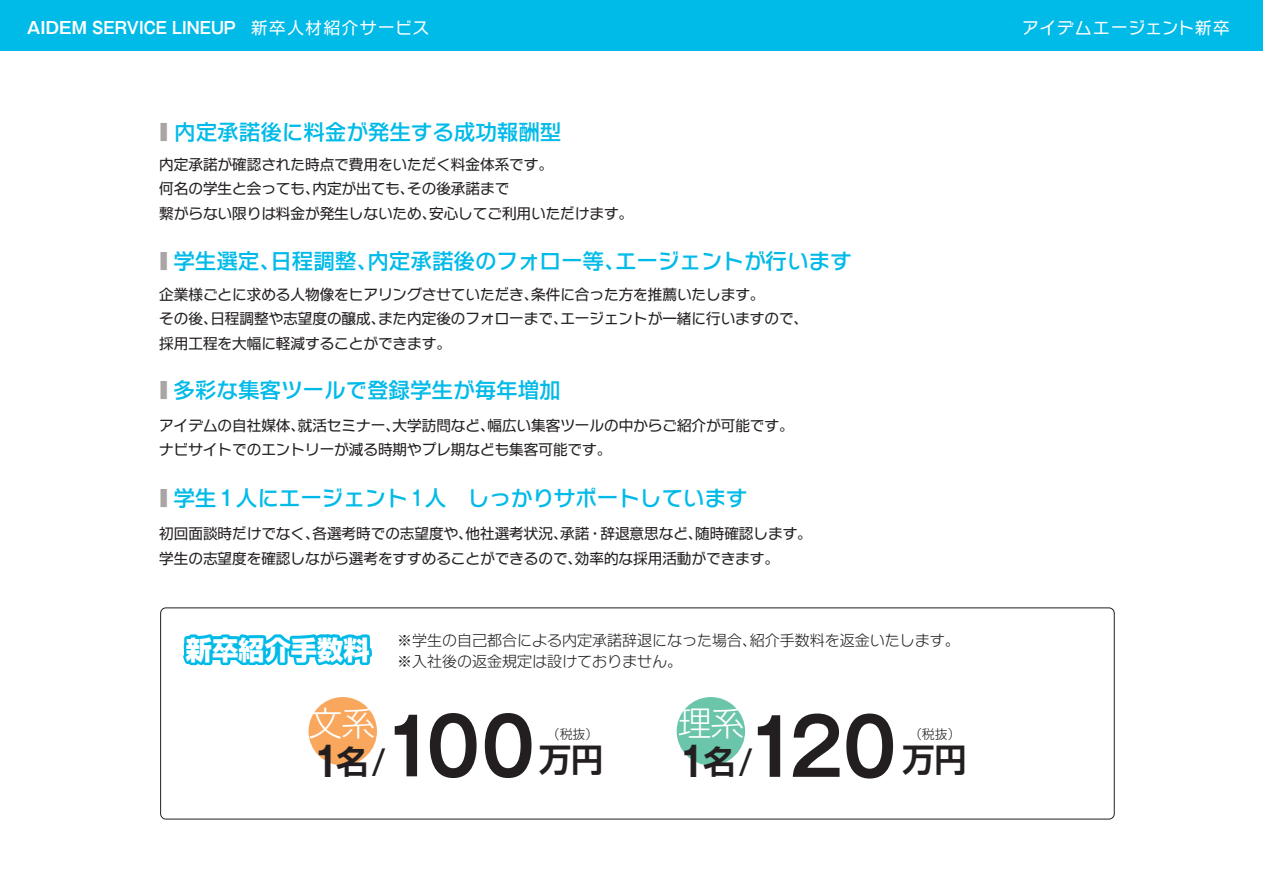
<style>
.page{position:relative;width:1263px;height:893px;background:#fff}
.page>*{position:absolute;margin:0;border:0;box-sizing:border-box;transform-origin:0 0}
.t1{font:700 78.15px "Gothic MB101 Pr 5 De";letter-spacing:-.065em;color:#231f20;scale:.9 1}
.t2{font:700 40.95px "Gothic MB101 Pr 5 De";color:#231f20;scale:.9 1}
.t3{font:300 33.9px "Shin Go Pr 5";color:#fff}
.t4{font:700 32.1px "Shin Go Pr 5 De";color:#231f20}
.t5{font:800 26.25px "Shin Go Pr 5";color:#fff}
.t6{font:500 21px "Shin Go Pr 5";letter-spacing:.025em;color:#00bae8}
.t7{font:500 21px "Typelabo N Std";letter-spacing:.025em;color:#00bae8}
.t8{font:700 16.5px "Gothic MB101 Pr 5 De";color:#fff}
.t9{font:16.5px "Typelabo N Std";letter-spacing:.06em;color:#fff}
.t10{font:300 15px/21px "Shin Go Pr 5";color:#231f20}
.t11{font:14.55px/24.6px "Typelabo N Std";color:#231f20}
.t12{font:14.55px/24.6px "Shin Go Pr 5";color:#231f20}
.t13{font:300 12.9px "Shin Go Pr 5";color:#231f20}
.s1{font-family:"Shin Go Pr 5";font-weight:400}
.s2{font-family:"Typelabo N Std";font-weight:400}
.s3{font-family:"Shin Go Pr 5"}
.s4{font-family:"Gothic MB101 Pr 5";color:#a9a5a4}
.s5{font-family:"Typelabo N Std"}
.s6{font-family:"Gothic MB101 Pr 5"}
.s7{font-family:"Shin Go Pr 5 De";font-size:32.1px}
.s8{font-size:35.1px}
.s9{font-family:"Gothic MB101 Pr 5 De";font-size:35.1px}
</style>
<div class="page">
<div style="left:160px;top:607px;width:954px;height:212px;border:1px solid #231f20;border-radius:5px"></div>
<svg style="left:183px;top:634px;width:189px;height:67px"></svg>
<div style="left:0;top:0;width:1263px;height:51px;background:#00bae8"></div>
<div style="left:308px;top:697px;width:69px;height:68px;background:#f9a75d;border-radius:50%"></div>
<div style="left:677px;top:697px;width:68px;height:68px;background:#6ac5aa;border-radius:50%"></div>
<p class="t8" style="left:26px;top:14px;width:405px">ＡＩＤＥＭ SERVICE LINEUP <span class="s1">新卒人材紹介</span><span class="s2">サービス</span></p>
<p class="t9" style="left:1022px;top:15px;width:209px">アイデムエージェント<span class="s3">新卒</span></p>
<h3 class="t6" style="left:160px;top:115px;width:402px"><span class="s4">■</span> 内定承諾後<span class="s5">に</span>料金<span class="s5">が</span>発生<span class="s5">する</span>成功報酬型</h3>
<p class="t12" style="left:159px;top:150px;width:395px">内定承諾<span class="s5">が</span>確認<span class="s5">された</span>時点<span class="s5">で</span>費用<span class="s5">をいただく</span>料金体系<span class="s5">です</span>。何名<span class="s5">の</span>学生<span class="s5">と</span>会<span class="s5">っても</span>、内定<span class="s5">が</span>出<span class="s5">ても</span>、<span class="s5">その</span>後承諾<span class="s5">まで</span></p>
<p class="t11" style="left:159px;top:199px;width:475px"><span class="s3">繋</span>がらない<span class="s3">限</span>りは<span class="s3">料金</span>が<span class="s3">発生</span>しないため<span class="s3">、安心</span>してご<span class="s3">利用</span>いただけます<span class="s3">。</span></p>
<h3 class="t6" style="left:160px;top:244px;width:693px"><span class="s4">■</span> 学生選定、日程調整、内定承諾後<span class="s5">のフォロー</span>等、<span class="s5">エージェントが</span>行<span class="s5">います</span></h3>
<p class="t11" style="left:159px;top:280px;width:650px"><span class="s3">企業様</span>ごとに<span class="s3">求</span>める<span class="s3">人物像</span>をヒアリングさせていただき<span class="s3">、条件</span>に<span class="s3">合</span>った<span class="s3">方</span>を<span class="s3">推薦</span>いたします<span class="s3">。<br></span>その<span class="s3">後、日程調整</span>や<span class="s3">志望度</span>の<span class="s3">醸成、</span>また<span class="s3">内定後</span>のフォローまで<span class="s3">、</span>エージェントが<span class="s3">一緒</span>に<span class="s3">行</span>いますので<span class="s3">、採用工程</span>を<span class="s3">大幅</span>に<span class="s3">軽減</span>することができます<span class="s3">。</span></p>
<h3 class="t6" style="left:160px;top:372px;width:402px"><span class="s4">■</span> 多彩<span class="s5">な</span>集客<span class="s5">ツールで</span>登録学生<span class="s5">が</span>毎年増加</h3>
<p class="t12" style="left:159px;top:411px;width:636px"><span class="s5">アイデムの</span>自社媒体、就活<span class="s5">セミナー</span>、大学訪問<span class="s5">など</span>、幅広<span class="s5">い</span>集客<span class="s5">ツールの</span>中<span class="s5">からご</span>紹介<span class="s5">が</span>可能<span class="s5">です</span>。</p>
<p class="t11" style="left:159px;top:436px;width:454px">ナビサイトでのエントリーが<span class="s3">減</span>る<span class="s3">時期</span>やプレ<span class="s3">期</span>なども<span class="s3">集客可能</span>です<span class="s3">。</span></p>
<h3 class="t7" style="left:160px;top:482px;width:589px"><span class="s4">■</span> <span class="s3">学生</span><span class="s6">１</span><span class="s3">人</span>にエージェント<span class="s6">1</span><span class="s3">人　</span>しっかりサポートしています</h3>
<p class="t12" style="left:159px;top:520px;width:654px">初回面談時<span class="s5">だけでなく</span>、各選考時<span class="s5">での</span>志望度<span class="s5">や</span>、他社選考状況、承諾・辞退意思<span class="s5">など</span>、随時確認<span class="s5">します</span>。</p>
<p class="t11" style="left:159px;top:544px;width:621px"><span class="s3">学生</span>の<span class="s3">志望度</span>を<span class="s3">確認</span>しながら<span class="s3">選考</span>をすすめることができるので<span class="s3">、効率的</span>な<span class="s3">採用活動</span>ができます<span class="s3">。</span></p>
<h3 class="t5" style="left:186px;top:629px;width:185px">新卒紹介手数料</h3>
<p class="t10" style="left:397px;top:628px;width:564px"><span class="s6">※</span>学生<span class="s5">の</span>自己都合<span class="s5">による</span>内定承諾辞退<span class="s5">になった</span>場合、紹介手数料<span class="s5">を</span>返金<span class="s5">いたします</span>。<span class="s6">※</span>入社後<span class="s5">の</span>返金規定<span class="s5">は</span>設<span class="s5">けておりません</span>。</p>
<h3 class="t3" style="left:309px;top:695px;width:68px">文系</h3>
<h3 class="t3" style="left:678px;top:695px;width:68px">理系</h3>
<h1 class="t1" style="left:382px;top:682px;width:171px">100</h1>
<h1 class="t1" style="left:745px;top:682px;width:169px">120</h1>
<p class="t13" style="left:547px;top:724px;width:53px">（税抜）</p>
<h2 class="t2" style="left:313px;top:727px;width:83px">1<span class="s7">名</span><span class="s8">/</span></h2>
<h3 class="t4" style="left:539px;top:734px;width:66px">万円</h3>
<h2 class="t2" style="left:678px;top:727px;width:33px">1</h2>
<h3 class="t4" style="left:703px;top:735px;width:51px">名<span class="s9">/</span></h3>
<p class="t13" style="left:909px;top:724px;width:53px">（税抜）</p>
<h3 class="t4" style="left:902px;top:734px;width:66px">万円</h3>
</div>
